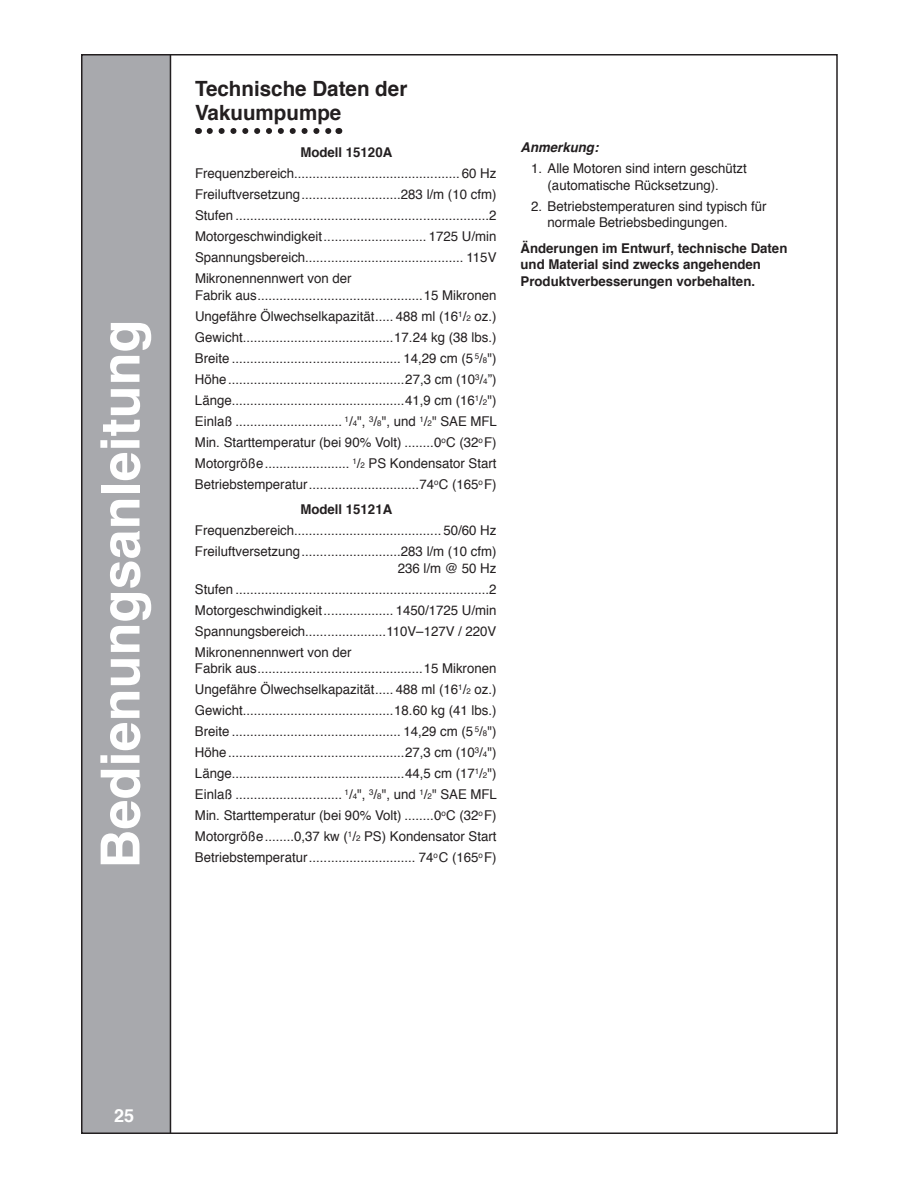
<style>
.page{position:relative;width:918px;height:1188px;background:#fff}
.page>*{position:absolute;margin:0;border:0;box-sizing:border-box;transform-origin:0 0}
.sidehead{font:700 54px "Helvetica";color:#fff}
.Headline{font:700 21px/24px "Helvetica";color:#231f20}
.t1{font:700 18px "Helvetica";color:#fff}
.contents{font:13.5px/16.5px "Helvetica";color:#231f20}
.Instruction{font:13.5px/16.5px "Helvetica";color:#231f20}
.Body_text{font:700 13.5px/16.5px "Helvetica";color:#231f20}
.contents-2{font:700 13.5px "Helvetica";color:#231f20}
.Body_text-2{font:italic 700 13.5px "Helvetica";color:#231f20}
.s1{font-size:8.1px}
</style>
<div class="page">
<div style="left:81px;top:54px;width:90px;height:1080px;background:#a8a9ad"></div>
<hr style="left:170px;top:54px;width:1px;height:1080px;background:#231f20">
<svg style="left:210px;top:128px;width:129px;height:6px"></svg>
<p class="sidehead" style="left:77px;top:869px;width:551px;rotate:-90deg">Bedienungsanleitung</p>
<p class="Headline" style="left:195px;top:77px;width:214px">Technische Daten der<br>Vakuumpumpe</p>
<p class="Body_text" style="left:300px;top:144px;width:93px">Modell 15120A</p>
<p class="contents" style="left:195px;top:166px;width:303px">Frequenzbereich............................................. 60 Hz</p>
<p class="contents" style="left:195px;top:187px;width:303px">Freiluftversetzung...........................283 l/m (10 cfm)</p>
<p class="contents" style="left:195px;top:208px;width:303px">Stufen .....................................................................2</p>
<p class="contents" style="left:195px;top:229px;width:303px">Motorgeschwindigkeit............................ 1725 U/min</p>
<p class="contents" style="left:195px;top:250px;width:303px">Spannungsbereich........................................... 115V</p>
<p class="contents" style="left:195px;top:271px;width:303px">Mikronennennwert von der<br>Fabrik aus.............................................15 Mikronen</p>
<p class="contents" style="left:195px;top:308px;width:303px">Ungefähre Ölwechselkapazität..... 488 ml (16<sup>1</sup>/<span class="s1">2</span> oz.)</p>
<p class="contents" style="left:195px;top:329px;width:303px">Gewicht.........................................17.24 kg (38 lbs.)</p>
<p class="contents" style="left:195px;top:350px;width:303px">Breite .............................................. 14,29 cm (5 <sup>5</sup>/<span class="s1">8</span>")</p>
<p class="contents" style="left:195px;top:371px;width:303px">Höhe................................................27,3 cm (10<sup>3</sup>/<span class="s1">4</span>”)</p>
<p class="contents" style="left:195px;top:392px;width:303px">Länge...............................................41,9 cm (16<sup>1</sup>/<span class="s1">2</span>")</p>
<p class="contents" style="left:195px;top:413px;width:303px">Einlaß ............................. <sup>1</sup>/<span class="s1">4</span>", <sup>3</sup>/<span class="s1">8</span>", und <sup>1</sup>/<span class="s1">2</span>" SAE MFL</p>
<p class="contents" style="left:195px;top:434px;width:303px">Min. Starttemperatur (bei 90% Volt) ........0<sup>o</sup>C (32<sup>o</sup>F)</p>
<p class="contents" style="left:195px;top:455px;width:303px">Motorgröße....................... <sup>1</sup>/<span class="s1">2</span> PS Kondensator Start</p>
<p class="contents" style="left:195px;top:476px;width:303px">Betriebstemperatur..............................74<sup>o</sup>C (165<sup>o</sup>F)</p>
<p class="contents-2" style="left:300px;top:499px;width:93px">Modell 15121A</p>
<p class="contents" style="left:195px;top:523px;width:303px">Frequenzbereich........................................ 50/60 Hz</p>
<p class="contents" style="left:195px;top:544px;width:303px">Freiluftversetzung...........................283 l/m (10 cfm)</p>
<p class="contents" style="left:398px;top:560px;width:100px">236 l/m @ 50 Hz</p>
<p class="contents" style="left:195px;top:581px;width:303px">Stufen .....................................................................2</p>
<p class="contents" style="left:195px;top:602px;width:303px">Motorgeschwindigkeit................... 1450/1725 U/min</p>
<p class="contents" style="left:195px;top:623px;width:303px">Spannungsbereich......................110V–127V / 220V</p>
<p class="contents" style="left:195px;top:644px;width:303px">Mikronennennwert von der<br>Fabrik aus.............................................15 Mikronen</p>
<p class="contents" style="left:195px;top:682px;width:303px">Ungefähre Ölwechselkapazität..... 488 ml (16<sup>1</sup>/<span class="s1">2</span> oz.)</p>
<p class="contents" style="left:195px;top:703px;width:303px">Gewicht.........................................18.60 kg (41 lbs.)</p>
<p class="contents" style="left:195px;top:724px;width:303px">Breite .............................................. 14,29 cm (5 <sup>5</sup>/<span class="s1">8</span>")</p>
<p class="contents" style="left:195px;top:745px;width:303px">Höhe................................................27,3 cm (10<sup>3</sup>/<span class="s1">4</span>")</p>
<p class="contents" style="left:195px;top:766px;width:303px">Länge...............................................44,5 cm (17<sup>1</sup>/<span class="s1">2</span>")</p>
<p class="contents" style="left:195px;top:787px;width:303px">Einlaß ............................. <sup>1</sup>/<span class="s1">4</span>", <sup>3</sup>/<span class="s1">8</span>", und <sup>1</sup>/<span class="s1">2</span>" SAE MFL</p>
<p class="contents" style="left:195px;top:808px;width:303px">Min. Starttemperatur (bei 90% Volt) ........0<sup>o</sup>C (32<sup>o</sup>F)</p>
<p class="contents" style="left:195px;top:829px;width:303px">Motorgröße........0,37 kw (<sup>1</sup>/<span class="s1">2</span> PS) Kondensator Start</p>
<p class="contents" style="left:195px;top:850px;width:303px">Betriebstemperatur............................. 74<sup>o</sup>C (165<sup>o</sup>F)</p>
<p class="Body_text-2" style="left:521px;top:136px;width:79px">Anmerkung:</p>
<p class="Instruction" style="left:548px;top:161px;width:201px;text-indent:-16px">1. Alle Motoren sind intern geschützt (automatische Rücksetzung).</p>
<p class="Instruction" style="left:548px;top:198px;width:221px;text-indent:-16px">2. Betriebstemperaturen sind typisch für normale Betriebsbedingungen.</p>
<p class="Body_text" style="left:521px;top:240px;width:268px">Änderungen im Entwurf, technische Daten und Material sind zwecks angehenden<br>Produktverbesserungen vorbehalten.</p>
<p class="t1" style="left:114px;top:1101px;width:22px">25</p>
</div>
